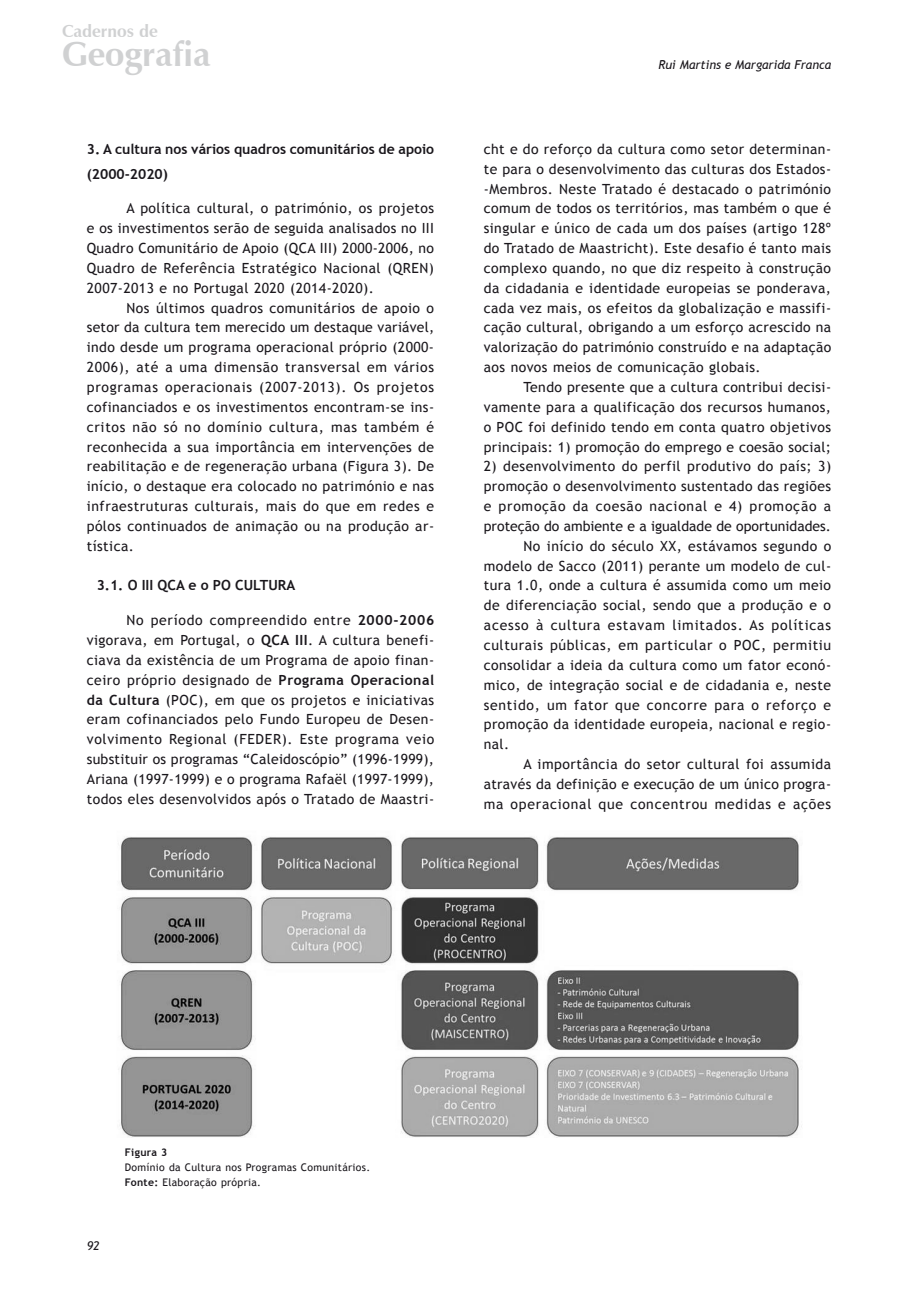
<style>
.page{position:relative;width:918px;height:1290px;background:#fff}
.page>*{position:absolute;margin:0;border:0;box-sizing:border-box;transform-origin:0 0}
.t1{font:700 34.48px "Zapf Humanist 601 BT";color:#d0d1d2}
.t2{font:700 17.32px "Zapf Humanist 601 BT";color:#d0d1d2}
.Texto_-_Corpo_de_Tex{font:14px/19.8px "Trebuchet MS";letter-spacing:.03em;color:#1a171c;text-align:justify}
.Texto_-_Título_1{font:700 14px/24.8px "Trebuchet MS";color:#1a171c}
.Texto_-_Título_2{font:700 14px "Trebuchet MS";color:#1a171c}
.t3{font:italic 12.25px "Trebuchet MS";color:#1a171c}
.Legenda_Figura{font:10.5px "Trebuchet MS";letter-spacing:.03em;color:#1a171c}
.Legenda_Figura-2{font:700 10.5px "Trebuchet MS";letter-spacing:.03em;color:#1a171c}
.s1{font-weight:700}
</style>
<div class="page">
<img style="left:118px;top:836px;width:684px;height:301px">
<p class="t2" style="left:62px;top:21px;width:97px">Cadernos de</p>
<h1 class="t1" style="left:62px;top:33px;width:150px">Geografia</h1>
<p class="Texto_-_Título_1" style="left:87px;top:136px;width:349px">3. A cultura nos vários quadros comunitários de apoio (2000-2020)</p>
<p class="Texto_-_Corpo_de_Tex" style="left:87px;top:199px;width:349px;text-indent:40px">A política cultural, o património, os projetos e os investimentos serão de seguida analisados no III Quadro Comunitário de Apoio (QCA III) 2000-2006, no Quadro de Referência Estratégico Nacional (QREN)<br>2007-2013 e no Portugal 2020 (2014-2020).</p>
<p class="Texto_-_Corpo_de_Tex" style="left:87px;top:298px;width:349px;text-indent:40px">Nos últimos quadros comunitários de apoio o setor da cultura tem merecido um destaque variável, indo desde um programa operacional próprio (2000- 2006), até a uma dimensão transversal em vários programas operacionais (2007-2013). Os projetos cofinanciados e os investimentos encontram-se ins&shy;critos não só no domínio cultura, mas também é reconhecida a sua importância em intervenções de reabilitação e de regeneração urbana (Figura 3). De início, o destaque era colocado no património e nas infraestruturas culturais, mais do que em redes e pólos continuados de animação ou na produção ar&shy;tística.</p>
<p class="Texto_-_Título_2" style="left:97px;top:576px;width:200px">3.1. O III QCA e o PO CULTURA</p>
<p class="Texto_-_Corpo_de_Tex" style="left:87px;top:610px;width:349px;text-indent:40px">No período compreendido entre <span class="s1">2000-2006 </span>vigorava, em Portugal, o <span class="s1">QCA III</span>. A cultura benefi&shy;ciava da existência de um Programa de apoio finan&shy;ceiro próprio designado de <span class="s1">Programa Operacional da Cultura</span> (POC), em que os projetos e iniciativas eram cofinanciados pelo Fundo Europeu de Desen&shy;volvimento Regional (FEDER). Este programa veio substituir os programas “Caleidoscópio” (1996-1999), Ariana (1997-1999) e o programa Rafaël (1997-1999), todos eles desenvolvidos após o Tratado de Maastri-</p>
<p class="t3" style="left:658px;top:57px;width:174px">Rui Martins e Margarida Franca</p>
<p class="Texto_-_Corpo_de_Tex" style="left:484px;top:139px;width:349px">cht e do reforço da cultura como setor determinan&shy;te para o desenvolvimento das culturas dos Estados--Membros. Neste Tratado é destacado o património comum de todos os territórios, mas também o que é singular e único de cada um dos países (artigo 128º do Tratado de Maastricht). Este desafio é tanto mais complexo quando, no que diz respeito à construção da cidadania e identidade europeias se ponderava, cada vez mais, os efeitos da globalização e massifi&shy;cação cultural, obrigando a um esforço acrescido na valorização do património construído e na adaptação aos novos meios de comunicação globais.</p>
<p class="Texto_-_Corpo_de_Tex" style="left:484px;top:377px;width:349px;text-indent:40px">Tendo presente que a cultura contribui decisi&shy;vamente para a qualificação dos recursos humanos, o POC foi definido tendo em conta quatro objetivos principais: 1) promoção do emprego e coesão social;</p>
<p class="Texto_-_Corpo_de_Tex" style="left:484px;top:457px;width:349px">2) desenvolvimento do perfil produtivo do país; 3) promoção o desenvolvimento sustentado das regiões e promoção da coesão nacional e 4) promoção a proteção do ambiente e a igualdade de oportunidades.</p>
<p class="Texto_-_Corpo_de_Tex" style="left:484px;top:536px;width:349px;text-indent:40px">No início do século XX, estávamos segundo o modelo de Sacco (2011) perante um modelo de cul&shy;tura 1.0, onde a cultura é assumida como um meio de diferenciação social, sendo que a produção e o acesso à cultura estavam limitados. As políticas culturais públicas, em particular o POC, permitiu consolidar a ideia da cultura como um fator econó&shy;mico, de integração social e de cidadania e, neste sentido, um fator que concorre para o reforço e promoção da identidade europeia, nacional e regio&shy;nal.</p>
<p class="Texto_-_Corpo_de_Tex" style="left:484px;top:754px;width:349px;text-indent:40px">A importância do setor cultural foi assumida através da definição e execução de um único progra&shy;ma operacional que concentrou medidas e ações</p>
<p class="t3" style="left:87px;top:1238px;width:14px">92</p>
<p class="Legenda_Figura-2" style="left:125px;top:1146px;width:44px">Figura 3</p>
<p class="Legenda_Figura" style="left:125px;top:1161px;width:247px">Domínio da Cultura nos Programas Comunitários.</p>
<p class="Legenda_Figura" style="left:125px;top:1176px;width:138px"><span class="s1">Fonte:</span> Elaboração própria.</p>
</div>
